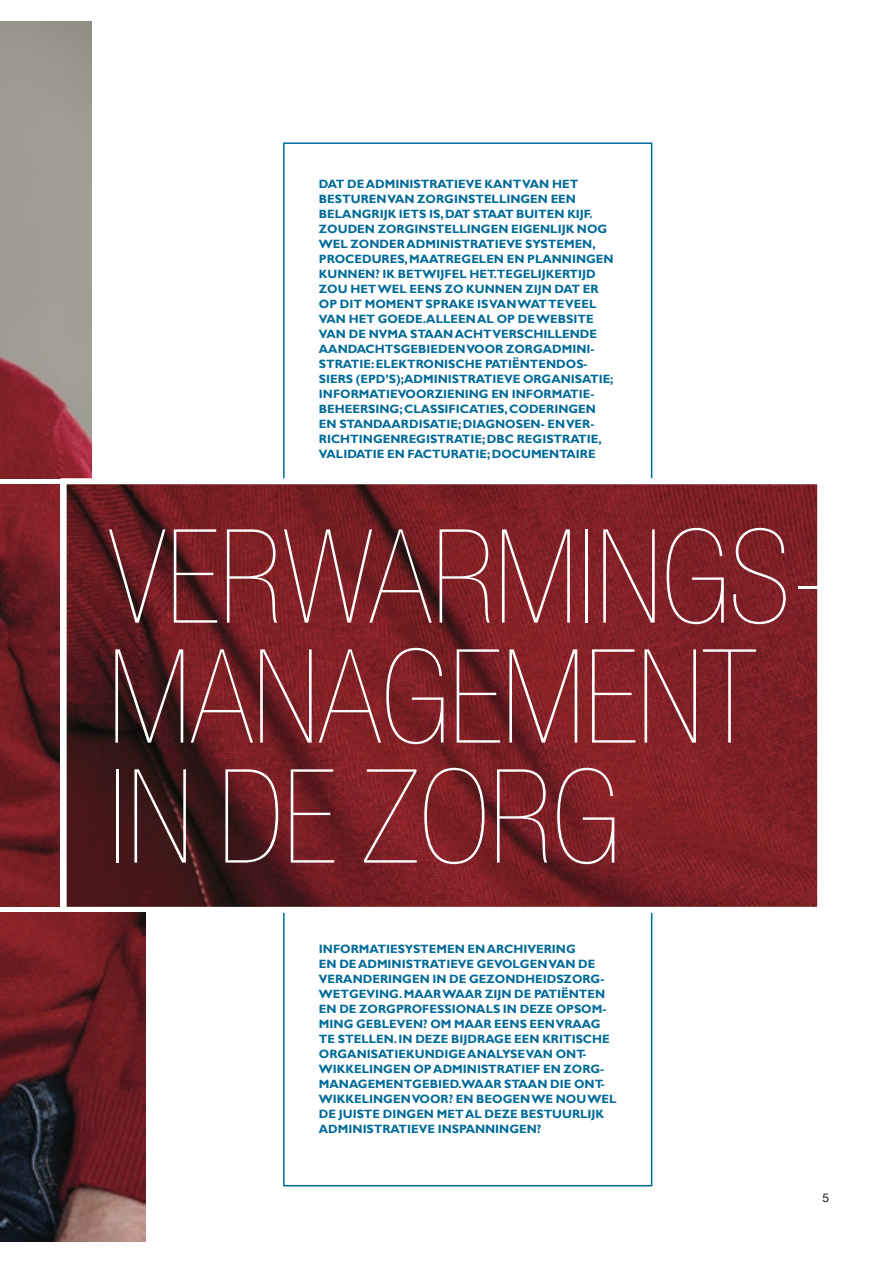
<style>
.page{position:relative;width:893px;height:1263px;background:#fff}
.page>*{position:absolute;margin:0;border:0;box-sizing:border-box;transform-origin:0 0}
.t1{font:200 condensed 130.5px/120px "Helvetica Neue LT Std";color:#fff}
.t2{font:700 12px/15px "Gill Sans";color:#006b99}
.t3{font:12px "Helvetica Neue LT Std";color:#1a1a1a}
</style>
<div class="page">
<img style="left:0;top:21px;width:91px;height:457px">
<img style="left:0;top:484px;width:58px;height:423px">
<svg style="left:58px;top:475px;width:760px;height:441px;background:#78292d"></svg>
<img style="left:0;top:912px;width:145px;height:330px">
<p class="t2" style="left:319px;top:176px;width:296px">DAT DE ADMINISTRATIEVE KANT VAN HET BESTUREN VAN ZORGINSTELLINGEN EEN BELANGRIJK IETS IS, DAT STAAT BUITEN KIJF.<br>ZOUDEN ZORGINSTELLINGEN EIGENLIJK NOG WEL ZONDER ADMINISTRATIEVE SYSTEMEN, PROCEDURES, MAATREGELEN EN PLANNINGEN KUNNEN? IK BETWIJFEL HET.TEGELIJKERTIJD ZOU HET WEL EENS ZO KUNNEN ZIJN DAT ER OP DIT MOMENT SPRAKE IS VAN WAT TE VEEL VAN HET GOEDE.ALLEEN AL OP DE WEBSITE VAN DE NVMA STAAN ACHT VERSCHILLENDE AANDACHTSGEBIEDEN VOOR ZORGADMINI-STRATIE: ELEKTRONISCHE PATIËNTENDOS-SIERS (EPD’S);ADMINISTRATIEVE ORGANISATIE; INFORMATIEVOORZIENING EN INFORMATIE-BEHEERSING; CLASSIFICATIES, CODERINGEN EN STANDAARDISATIE; DIAGNOSEN- EN VER-RICHTINGENREGISTRATIE; DBC REGISTRATIE, VALIDATIE EN FACTURATIE; DOCUMENTAIRE</p>
<h1 class="t1" style="left:108px;top:516px;width:722px">VERWARMINGS-<br>MANAGEMENT<br>IN DE ZORG</h1>
<p class="t2" style="left:319px;top:941px;width:299px">INFORMATIESYSTEMEN EN ARCHIVERING<br>EN DE ADMINISTRATIEVE GEVOLGEN VAN DE VERANDERINGEN IN DE GEZONDHEIDSZORG-WETGEVING. MAAR WAAR ZIJN DE PATIËNTEN EN DE ZORGPROFESSIONALS IN DEZE OPSOM-MING GEBLEVEN? OM MAAR EENS EEN VRAAG TE STELLEN. IN DEZE BIJDRAGE EEN KRITISCHE ORGANISATIEKUNDIGE ANALYSE VAN ONT-WIKKELINGEN OP ADMINISTRATIEF EN ZORG-MANAGEMENTGEBIED.WAAR STAAN DIE ONT-WIKKELINGEN VOOR? EN BEOGEN WE NOU WEL DE JUISTE DINGEN MET AL DEZE BESTUURLIJK ADMINISTRATIEVE INSPANNINGEN?</p>
<p class="t3" style="left:822px;top:1190px;width:8px">5</p>
</div>
